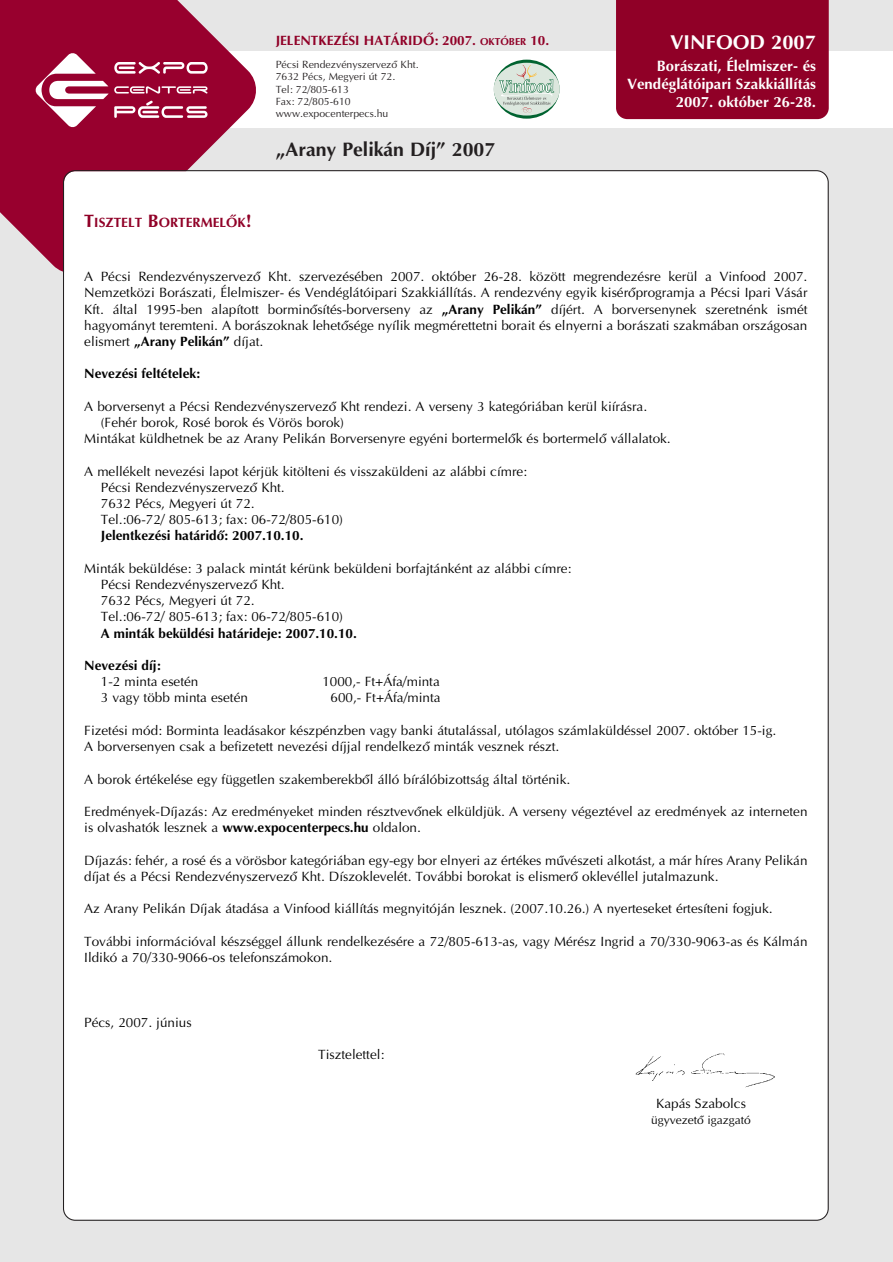
<style>
.page{position:relative;width:893px;height:1262px;background:#fff}
.page>*{position:absolute;margin:0;border:0;box-sizing:border-box;transform-origin:0 0}
.t1{font:700 20.1px "H Optima";color:#fff}
.t2{font:700 19.5px "H Optima";color:#231f20}
.t3{font:700 15px/18px "H Optima";color:#fff;text-align:right}
.t4{font:13.5px/16.2px "H Optima";color:#000}
.t5{font:700 13.5px "H Optima";color:#000}
.t6{font:700 13.5px "H Optima";color:#900027}
.t7{font:12px "H Optima";color:#000}
.t8{font:10.5px/12.3px "H Optima";color:#231f20}
.s1{font-size:10.2px}
.s2{font-size:18px}
.s3{font-weight:700}
</style>
<div class="page">
<div style="left:0;top:0;width:892px;height:1261px;background:#e6e6e6"></div>
<div style="left:0;top:51px;width:892px;height:77px;background:#fff"></div>
<svg style="left:0;top:0;width:256px;height:272px;fill:#98002e"></svg>
<svg style="left:35px;top:53px;width:173px;height:75px"></svg>
<div style="left:64px;top:171px;width:763px;height:1048px;background:#fff;border-radius:11px"></div>
<div style="left:616px;top:0;width:212px;height:119px;background:#900027"></div>
<svg style="left:494px;top:60px;width:65px;height:59px"></svg>
<svg style="left:493px;top:63px;width:66px;height:53px"></svg>
<svg style="left:499px;top:65px;width:55px;height:47px;background:#c5d5c9"></svg>
<img style="left:635px;top:1053px;width:139px;height:34px">
<p class="t6" style="left:276px;top:35px;width:275px">JELENTKEZÉSI HATÁRIDÔ: 2007. <span class="s1">OKTÓBER</span> 10.</p>
<h1 class="t1" style="left:670px;top:35px;width:147px">VINFOOD 2007</h1>
<p class="t3" style="left:627px;top:59px;width:190px">Borászati, Élelmiszer- és<br>Vendéglátóipari Szakkiállítás<br>2007. október 26-28.</p>
<p class="t8" style="left:276px;top:59px;width:144px">Pécsi Rendezvényszervezô Kht.<br>7632 Pécs, Megyeri út 72.<br>Tel: 72/805-613<br>Fax: 72/805-610 www.expocenterpecs.hu</p>
<p class="t6" style="left:84px;top:217px;width:169px"><span class="s2">T</span>ISZTELT <span class="s2">B</span>ORTERMELÔK<span class="s2">!</span></p>
<h2 class="t2" style="left:276px;top:142px;width:221px">„Arany Pelikán Díj” 2007</h2>
<p class="t4" style="left:84px;top:270px;width:724px;text-align:justify">A Pécsi Rendezvényszervezô Kht. szervezésében 2007. október 26-28. között megrendezésre kerül a Vinfood 2007.<br>Nemzetközi Borászati, Élelmiszer- és Vendéglátóipari Szakkiállítás. A rendezvény egyik kisérôprogramja a Pécsi Ipari Vásár Kft. által 1995-ben alapított borminôsítés-borverseny az <span class="s3">„Arany Pelikán”</span> díjért. A borversenynek szeretnénk ismét hagyományt teremteni. A borászoknak lehetôsége nyílik megmérettetni borait és elnyerni a borászati szakmában országosan elismert <span class="s3">„Arany Pelikán”</span> díjat.</p>
<p class="t5" style="left:84px;top:369px;width:117px">Nevezési feltételek:</p>
<p class="t4" style="left:84px;top:399px;width:564px">A borversenyt a Pécsi Rendezvényszervezô Kht rendezi. A verseny 3 kategóriában kerül kiírásra.</p>
<p class="t4" style="left:101px;top:415px;width:245px">(Fehér borok, Rosé borok és Vörös borok)</p>
<p class="t4" style="left:84px;top:432px;width:588px">Mintákat küldhetnek be az Arany Pelikán Borversenyre egyéni bortermelôk és bortermelô vállalatok.</p>
<p class="t4" style="left:101px;top:464px;width:427px;text-indent:-17px">A mellékelt nevezési lapot kérjük kitölteni és visszaküldeni az alábbi címre:<br>Pécsi Rendezvényszervezô Kht.<br>7632 Pécs, Megyeri út 72.<br>Tel.:06-72/ 805-613; fax: 06-72/805-610)</p>
<p class="t5" style="left:101px;top:531px;width:204px">Jelentkezési határidô: 2007.10.10.</p>
<p class="t4" style="left:101px;top:561px;width:472px;text-indent:-17px">Minták beküldése: 3 palack mintát kérünk beküldeni borfajtánként az alábbi címre:<br>Pécsi Rendezvényszervezô Kht.<br>7632 Pécs, Megyeri út 72.<br>Tel.:06-72/ 805-613; fax: 06-72/805-610)</p>
<p class="t5" style="left:101px;top:628px;width:257px">A minták beküldési határideje: 2007.10.10.</p>
<p class="t5" style="left:84px;top:660px;width:78px">Nevezési díj:</p>
<p class="t4" style="left:101px;top:675px;width:99px">1-2 minta esetén</p>
<p class="t4" style="left:322px;top:675px;width:119px">1000,- Ft+Áfa/minta</p>
<p class="t4" style="left:101px;top:691px;width:149px">3 vagy több minta esetén</p>
<p class="t4" style="left:330px;top:691px;width:111px">600,- Ft+Áfa/minta</p>
<p class="t4" style="left:84px;top:723px;width:693px">Fizetési mód: Borminta leadásakor készpénzben vagy banki átutalással, utólagos számlaküldéssel 2007. október 15-ig.<br>A borversenyen csak a befizetett nevezési díjjal rendelkezô minták vesznek részt.</p>
<p class="t4" style="left:84px;top:772px;width:487px">A borok értékelése egy független szakemberekbôl álló bírálóbizottság által történik.</p>
<p class="t4" style="left:84px;top:804px;width:724px">Eredmények-Díjazás: Az eredményeket minden résztvevônek elküldjük. A verseny végeztével az eredmények az interneten is olvashatók lesznek a <span class="s3">www.expocenterpecs.hu</span> oldalon.</p>
<p class="t4" style="left:84px;top:853px;width:724px">Díjazás: fehér, a rosé és a vörösbor kategóriában egy-egy bor elnyeri az értékes mûvészeti alkotást, a már híres Arany Pelikán díjat és a Pécsi Rendezvényszervezô Kht. Díszoklevelét. További borokat is elismerô oklevéllel jutalmazunk.</p>
<p class="t4" style="left:84px;top:901px;width:689px">Az Arany Pelikán Díjak átadása a Vinfood kiállítás megnyitóján lesznek. (2007.10.26.) A nyerteseket értesíteni fogjuk.</p>
<p class="t4" style="left:84px;top:934px;width:724px">További információval készséggel állunk rendelkezésére a 72/805-613-as, vagy Mérész Ingrid a 70/330-9063-as és Kálmán<br>Ildikó a 70/330-9066-os telefonszámokon.</p>
<p class="t4" style="left:84px;top:1015px;width:109px">Pécs, 2007. június</p>
<p class="t4" style="left:318px;top:1047px;width:68px">Tisztelettel:</p>
<p class="t4" style="left:656px;top:1096px;width:91px">Kapás Szabolcs</p>
<p class="t7" style="left:651px;top:1115px;width:101px">ügyvezetô igazgató</p>
</div>
